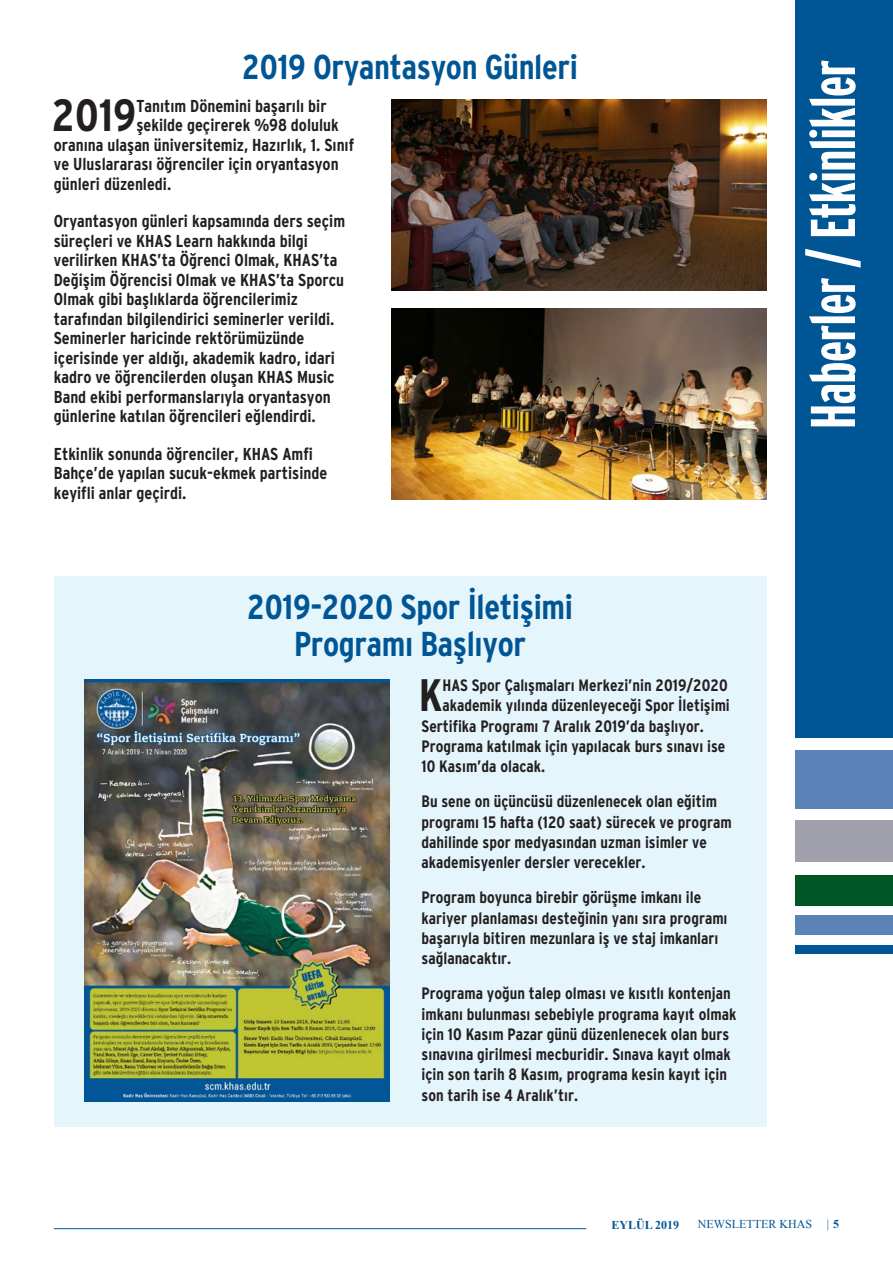
<style>
.page{position:relative;width:893px;height:1263px;background:#fff}
.page>*{position:absolute;margin:0;border:0;box-sizing:border-box;transform-origin:0 0}
.t1{font:700 63px "Interstate Compress";letter-spacing:-.01em;color:#fff}
.t2{font:700 condensed 45.45px "Interstate";color:#231f20}
.t3{font:700 condensed 45.15px "Interstate";color:#231f20}
.t4{font:700 condensed 34.5px "Interstate";letter-spacing:-.01em;color:#005595}
.t5{font:700 condensed 17.25px/19.5px "Interstate";color:#231f20}
.t6{font:700 condensed 16.5px/20.2px "Interstate";color:#231f20}
.t7{font:12px "Times New Roman";color:#005595}
.t8{font:700 12px "Times New Roman";color:#005595}
.t9{font:12px "Times New Roman";color:#005595;scale:.95 1}
.s1{font-weight:700}
</style>
<div class="page">
<hr style="left:54px;top:1228px;width:532px;height:1px;background:#005595">
<div style="left:795px;top:0;width:98px;height:738px;background:#005595"></div>
<div style="left:795px;top:750px;width:98px;height:58px;background:#5c83b7"></div>
<div style="left:795px;top:820px;width:98px;height:42px;background:#a1a0ad"></div>
<div style="left:795px;top:874px;width:98px;height:31px;background:#005625"></div>
<div style="left:795px;top:915px;width:98px;height:20px;background:#5c83b7"></div>
<div style="left:795px;top:945px;width:98px;height:8px;background:#005595"></div>
<div style="left:54px;top:577px;width:713px;height:550px;background:#e5f5fc"></div>
<img style="left:84px;top:679px;width:305px;height:423px">
<img style="left:391px;top:99px;width:375px;height:191px">
<img style="left:391px;top:309px;width:375px;height:191px">
<p class="t4" style="left:242px;top:47px;width:337px">2019 Oryantasyon Günleri</p>
<p class="t3" style="left:52px;top:89px;width:86px">2019</p>
<p class="t5" style="left:136px;top:96px;width:192px">Tanıtım Dönemini başarılı bir</p>
<p class="t5" style="left:136px;top:115px;width:204px">şekilde geçirerek %98 doluluk</p>
<p class="t5" style="left:54px;top:135px;width:302px">oranına ulaşan üniversitemiz, Hazırlık, 1. Sınıf</p>
<p class="t5" style="left:54px;top:154px;width:286px">ve Uluslararası öğrenciler için oryantasyon</p>
<p class="t5" style="left:54px;top:174px;width:119px">günleri düzenledi.</p>
<p class="t5" style="left:54px;top:211px;width:293px">Oryantasyon günleri kapsamında ders seçim süreçleri ve KHAS Learn hakkında bilgi verilirken KHAS’ta Öğrenci Olmak, KHAS’ta Değişim Öğrencisi Olmak ve KHAS’ta Sporcu Olmak gibi başlıklarda öğrencilerimiz tarafından bilgilendirici seminerler verildi.<br>Seminerler haricinde rektörümüzünde içerisinde yer aldığı, akademik kadro, idari kadro ve öğrencilerden oluşan KHAS Music Band ekibi performanslarıyla oryantasyon günlerine katılan öğrencileri eğlendirdi.</p>
<p class="t5" style="left:54px;top:444px;width:275px">Etkinlik sonunda öğrenciler, KHAS Amfi<br>Bahçe’de yapılan sucuk-ekmek partisinde keyifli anlar geçirdi.</p>
<p class="t4" style="left:247px;top:587px;width:327px">2019-2020 Spor İletişimi</p>
<p class="t4" style="left:294px;top:624px;width:233px">Programı Başlıyor</p>
<p class="t2" style="left:419px;top:669px;width:25px">K</p>
<p class="t6" style="left:442px;top:675px;width:287px">HAS Spor Çalışmaları Merkezi’nin 2019/2020</p>
<p class="t6" style="left:442px;top:695px;width:289px">akademik yılında düzenleyeceği Spor İletişimi</p>
<p class="t6" style="left:422px;top:716px;width:284px">Sertifika Programı 7 Aralık 2019’da başlıyor.</p>
<p class="t6" style="left:422px;top:736px;width:305px">Programa katılmak için yapılacak burs sınavı ise</p>
<p class="t6" style="left:422px;top:756px;width:125px">10 Kasım’da olacak.</p>
<p class="t6" style="left:422px;top:791px;width:311px">Bu sene on üçüncüsü düzenlenecek olan eğitim programı 15 hafta (120 saat) sürecek ve program dahilinde spor medyasından uzman isimler ve akademisyenler dersler verecekler.</p>
<p class="t6" style="left:422px;top:887px;width:307px">Program boyunca birebir görüşme imkanı ile kariyer planlaması desteğinin yanı sıra programı başarıyla bitiren mezunlara iş ve staj imkanları sağlanacaktır.</p>
<p class="t6" style="left:422px;top:983px;width:316px">Programa yoğun talep olması ve kısıtlı kontenjan imkanı bulunması sebebiyle programa kayıt olmak için 10 Kasım Pazar günü düzenlenecek olan burs sınavına girilmesi mecburidir. Sınava kayıt olmak için son tarih 8 Kasım, programa kesin kayıt için son tarih ise 4 Aralık’tır.</p>
<h1 class="t1" style="left:798px;top:429px;width:371px;rotate:-90deg">Haberler / Etkinlikler</h1>
<p class="t8" style="left:612px;top:1216px;width:69px">EYLÜL 2019</p>
<p class="t7" style="left:698px;top:1216px;width:116px">NEWSLETTER KHAS</p>
<p class="t9" style="left:827px;top:1216px;width:14px">| <span class="s1">5</span></p>
</div>
